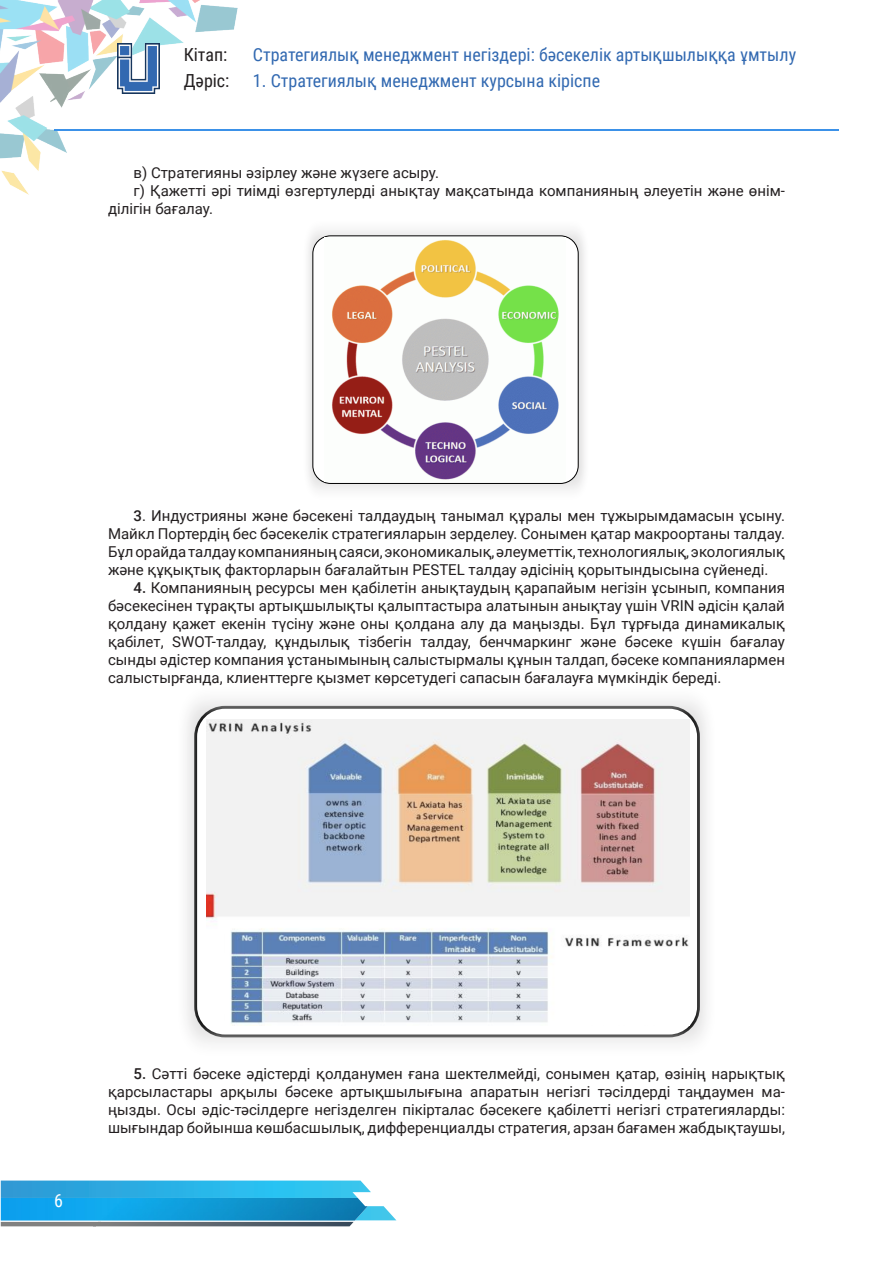
<style>
.page{position:relative;width:893px;height:1263px;background:#fff}
.page>*{position:absolute;margin:0;border:0;box-sizing:border-box;transform-origin:0 0}
.t1{font:18px "Roboto Condensed";color:#3269b1}
.t2{font:18px/25.5px "Roboto Condensed";color:#231f20}
.t3{font:18px "Roboto Condensed";color:#fff}
.t4{font:15px/18px "Roboto";color:#231f20;text-align:justify}
.s1{font-weight:500}
</style>
<div class="page">
<img style="left:0;top:0;width:238px;height:195px">
<hr style="left:54px;top:129px;width:785px;height:2px;background:#3b91e8">
<img style="left:118px;top:44px;width:41px;height:49px">
<svg style="left:1px;top:1180px;width:395px;height:46px;background:#5bb6d9"></svg>
<img style="left:1px;top:1198px;width:367px;height:22px">
<div style="left:302px;top:217px;width:289px;height:286px;background:linear-gradient(to bottom,#f4f4f4,#f3f3f3)"></div>
<div style="left:313px;top:236px;width:265px;height:247px;background:#fff;border-radius:18px"></div>
<div style="left:312px;top:235px;width:267px;height:249px;border:1px solid #000;border-radius:18px"></div>
<img style="left:331px;top:240px;width:228px;height:240px">
<div style="left:175px;top:686px;width:543px;height:374px;background:linear-gradient(to right,#f7f7f7,#f7f7f7)"></div>
<div style="left:196px;top:707px;width:502px;height:329px;background:#fff;border-radius:29px"></div>
<div style="left:194px;top:706px;width:506px;height:331px;border:3px solid #000;border-radius:29px"></div>
<img style="left:206px;top:719px;width:483px;height:305px">
<p class="t2" style="left:184px;top:41px;width:47px">Кітап:<br>Дәріс:</p>
<p class="t1" style="left:253px;top:42px;width:545px">Стратегиялық менеджмент негіздері: бәсекелік артықшылыққа ұмтылу</p>
<p class="t1" style="left:253px;top:68px;width:349px">1. Стратегиялық менеджмент курсына кіріспе</p>
<p class="t4" style="left:134px;top:163px;width:307px">в) Стратегияны әзірлеу және жүзеге асыру.</p>
<p class="t4" style="left:108px;top:181px;width:678px;text-indent:26px">г) Қажетті әрі тиімді өзгертулерді анықтау мақсатында компанияның әлеуетін және өнім&shy;ділігін бағалау.</p>
<p class="t4" style="left:108px;top:506px;width:678px;text-indent:26px"><span class="s1">3</span>. Индустрияны және бәсекені талдаудың танымал құралы мен тұжырымдамасын ұсыну.<br>Майкл Портердің бес бәсекелік стратегияларын зерделеу. Сонымен қатар макроортаны талдау.<br>Бұл орайда талдау компанияның саяси, экономикалық, әлеуметтік, технологиялық, экологиялық және құқықтық факторларын бағалайтын PESTEL талдау әдісінің қорытындысына сүйенеді.</p>
<p class="t4" style="left:108px;top:578px;width:678px;text-indent:26px"><span class="s1">4.</span> Компанияның ресурсы мен қабілетін анықтаудың қарапайым негізін ұсынып, компания бәсекесінен тұрақты артықшылықты қалыптастыра алатынын анықтау үшін VRIN әдісін қалай қолдану қажет екенін түсіну және оны қолдана алу да маңызды. Бұл тұрғыда динамикалық қабілет, SWOT-талдау, құндылық тізбегін талдау, бенчмаркинг және бәсеке күшін бағалау сынды әдістер компания ұстанымының салыстырмалы құнын талдап, бәсеке компаниялармен салыстырғанда, клиенттерге қызмет көрсетудегі сапасын бағалауға мүмкіндік береді.</p>
<p class="t3" style="left:54px;top:1188px;width:10px">6</p>
<p class="t4" style="left:108px;top:1064px;width:678px;text-indent:26px"><span class="s1">5.</span> Сәтті бәсеке әдістерді қолданумен ғана шектелмейді, сонымен қатар, өзінің нарықтық қарсыластары арқылы бәсеке артықшылығына апаратын негізгі тәсілдерді таңдаумен ма&shy;ңызды. Осы әдіс-тәсілдерге негізделген пікірталас бәсекеге қабілетті негізгі стратегияларды: шығындар бойынша көшбасшылық, дифференциалды стратегия, арзан бағамен жабдықтаушы,</p>
</div>
